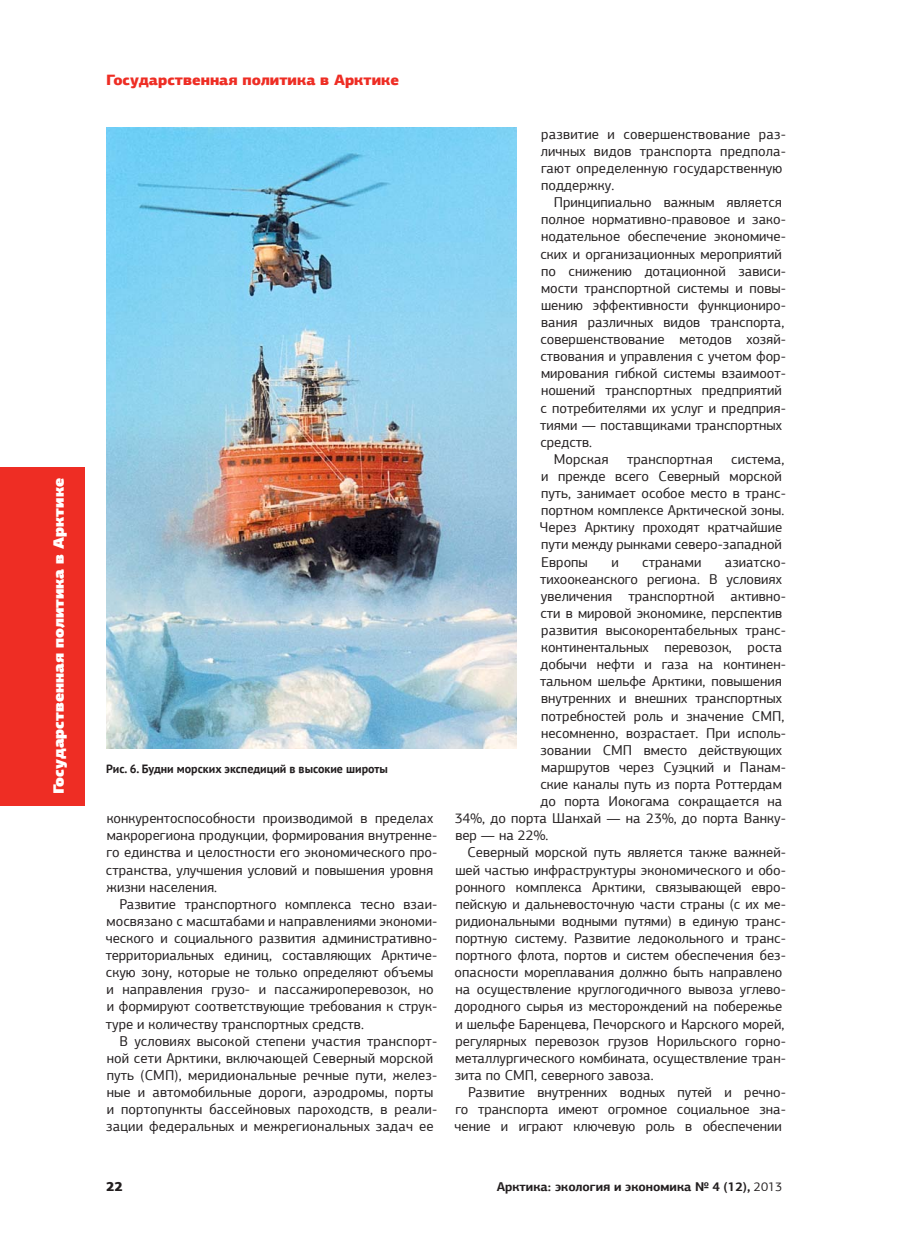
<style>
.page{position:relative;width:910px;height:1251px;background:#fff}
.page>*{position:absolute;margin:0;border:0;box-sizing:border-box;transform-origin:0 0}
.t1{font:900 15px "PF Agora Sans Pro";color:#fff}
.t2{font:900 15px "PF Agora Sans Pro";color:#ee2d24}
.t3{font:14.25px/17.1px "PF Agora Sans Pro";color:#231f20}
.t4{font:900 13.5px "PF Agora Sans Pro";color:#231f20}
.t5{font:700 12.75px "PF Agora Sans Pro";color:#231f20}
.t6{font:700 12px "PT Sans";color:#231f20}
.s1{font-weight:400}
</style>
<div class="page">
<div style="left:0;top:466px;width:85px;height:339px;background:#ee2d24"></div>
<img style="left:106px;top:128px;width:411px;height:620px">
<p class="t1" style="left:53px;top:794px;width:318px;rotate:-90deg">Государственная политика в Арктике</p>
<p class="t2" style="left:106px;top:74px;width:294px">Государственная политика в Арктике</p>
<p class="t6" style="left:106px;top:761px;width:283px">Рис. 6. Будни морских экспедиций в высокие широты</p>
<p class="t3" style="left:106px;top:811px;width:333px">конкурентоспособности производимой в пределах макрорегиона продукции, формирования внутренне&shy;го единства и целостности его экономического про&shy;странства, улучшения условий и повышения уровня жизни населения.</p>
<p class="t3" style="left:106px;top:896px;width:333px;text-indent:14px">Развитие транспортного комплекса тесно взаи&shy;мосвязано с масштабами и направлениями экономи&shy;ческого и социального развития административно&shy;территориальных единиц, составляющих Арктиче&shy;скую зону, которые не только определяют объемы и направления грузо- и пассажироперевозок, но и формируют соответствующие требования к струк&shy;туре и количеству транспортных средств.</p>
<p class="t3" style="left:106px;top:1033px;width:333px;text-indent:13px">В условиях высокой степени участия транспорт&shy;ной сети Арктики, включающей Северный морской путь (СМП), меридиональные речные пути, желез&shy;ные и автомобильные дороги, аэродромы, порты и портопункты бассейновых пароходств, в реали&shy;зации федеральных и межрегиональных задач ее</p>
<p class="t3" style="left:541px;top:127px;width:247px">развитие и совершенствование раз&shy;личных видов транспорта предпола&shy;гают определенную государственную поддержку.</p>
<p class="t3" style="left:554px;top:195px;width:230px">Принципиально важным является</p>
<p class="t3" style="left:541px;top:212px;width:246px">полное нормативно-правовое и зако-</p>
<p class="t3" style="left:541px;top:229px;width:246px">нодательное обеспечение экономиче-</p>
<p class="t3" style="left:540px;top:246px;width:243px">ских и организационных мероприятий</p>
<p class="t3" style="left:541px;top:263px;width:246px">по снижению дотационной зависи-</p>
<p class="t3" style="left:541px;top:280px;width:246px">мости транспортной системы и повы-</p>
<p class="t3" style="left:541px;top:298px;width:246px">шению эффективности функциониро-</p>
<p class="t3" style="left:541px;top:315px;width:245px">вания различных видов транспорта,</p>
<p class="t3" style="left:540px;top:332px;width:247px">совершенствование методов хозяй-</p>
<p class="t3" style="left:540px;top:349px;width:247px">ствования и управления с учетом фор-</p>
<p class="t3" style="left:541px;top:366px;width:246px">мирования гибкой системы взаимоот-</p>
<p class="t3" style="left:541px;top:383px;width:242px">ношений транспортных предприятий</p>
<p class="t3" style="left:540px;top:400px;width:247px">с потребителями их услуг и предприя-</p>
<p class="t3" style="left:540px;top:417px;width:243px">тиями — поставщиками транспортных</p>
<p class="t3" style="left:540px;top:434px;width:53px">средств.</p>
<p class="t3" style="left:554px;top:451px;width:56px">Морская</p>
<p class="t3" style="left:627px;top:451px;width:87px">транспортная</p>
<p class="t3" style="left:540px;top:451px;width:248px;text-indent:191px">система, и прежде всего Северный морской путь, занимает особое место в транс&shy;портном комплексе Арктической зоны.<br>Через Арктику проходят кратчайшие пути между рынками северо-западной<br>Европы</p>
<p class="t3" style="left:540px;top:554px;width:247px;text-indent:185px">азиатско&shy;тихоокеанского региона. В условиях увеличения транспортной активно&shy;сти в мировой экономике, перспектив развития высокорентабельных транс&shy;континентальных перевозок, роста добычи нефти и газа на континен&shy;тальном шельфе Арктики, повышения внутренних и внешних транспортных потребностей роль и значение СМП, несомненно, возрастает. При исполь&shy;зовании СМП вместо действующих маршрутов через Суэцкий и Панам&shy;ские каналы путь из порта Роттердам до порта Иокогама сокращается на</p>
<p class="t3" style="left:611px;top:554px;width:9px">и</p>
<p class="t3" style="left:642px;top:554px;width:61px">странами</p>
<p class="t3" style="left:455px;top:811px;width:333px">34%, до порта Шанхай — на 23%, до порта Ванку&shy;вер — на 22%.</p>
<p class="t3" style="left:455px;top:845px;width:333px;text-indent:13px">Северный морской путь является также важней&shy;шей частью инфраструктуры экономического и обо&shy;ронного комплекса Арктики, связывающей евро&shy;пейскую и дальневосточную части страны (с их ме&shy;ридиональными водными путями) в единую транс&shy;портную систему. Развитие ледокольного и транс&shy;портного флота, портов и систем обеспечения без&shy;опасности мореплавания должно быть направлено на осуществление круглогодичного вывоза углево&shy;дородного сырья из месторождений на побережье и шельфе Баренцева, Печорского и Карского морей, регулярных перевозок грузов Норильского горно&shy;металлургического комбината, осуществление тран&shy;зита по СМП, северного завоза.</p>
<p class="t3" style="left:454px;top:1084px;width:333px;text-align:justify;text-indent:14px">Развитие внутренних водных путей и речно&shy;го транспорта имеют огромное социальное зна&shy;чение и играют ключевую роль в обеспечении</p>
<p class="t4" style="left:106px;top:1180px;width:18px">22</p>
<p class="t5" style="left:497px;top:1181px;width:287px">Арктика: экология и экономика № 4 (12), <span class="s1">2013</span></p>
</div>
